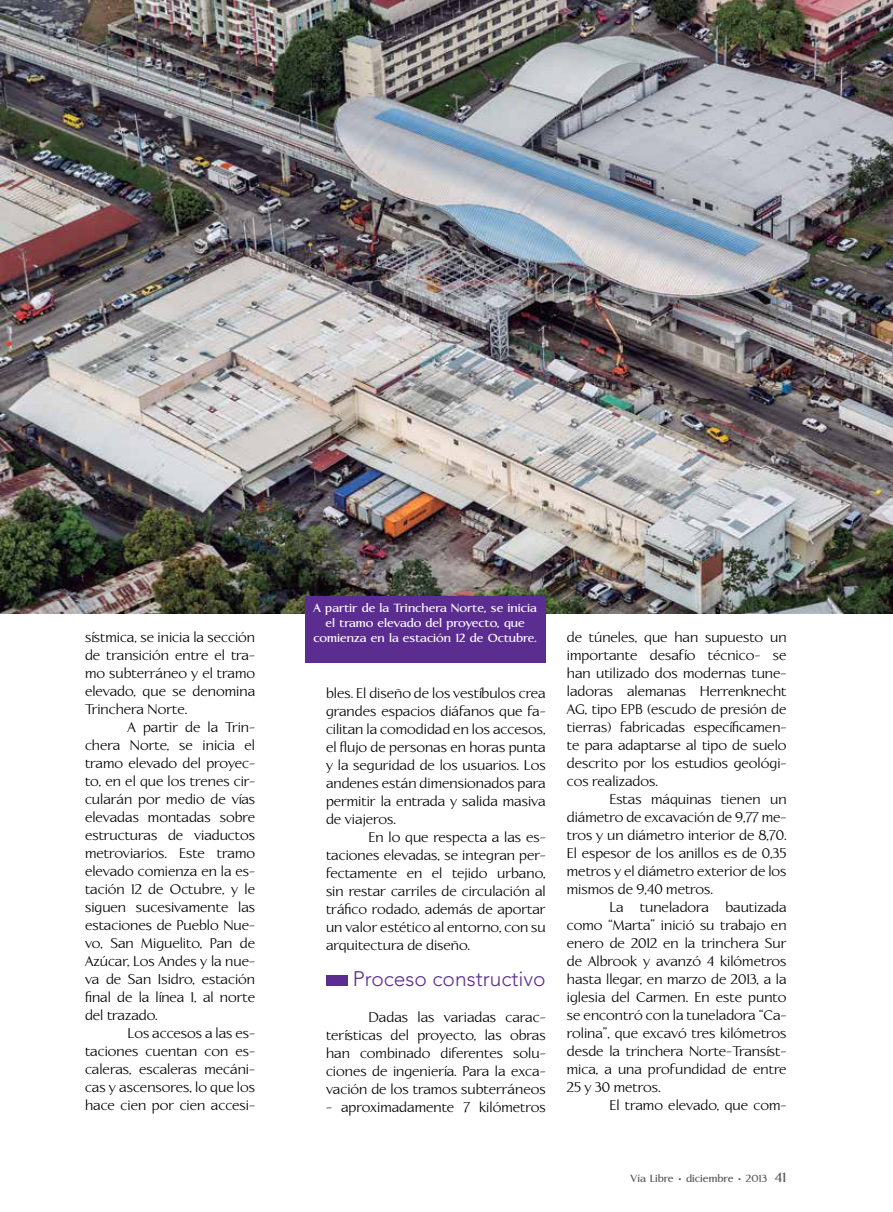
<style>
.page{position:relative;width:893px;height:1212px;background:#fff}
.page>*{position:absolute;margin:0;border:0;box-sizing:border-box;transform-origin:0 0}
.t1{font:300 21px "Avenir LT";color:#5c2d91}
.t2{font:14.25px/18px "Linotype Aperto";color:#000;text-align:justify}
.t3{font:700 12px/15px "Linotype Aperto";color:#fff;text-align:center}
.t4{font:700 10.5px "Linotype Aperto";color:#58595b}
.s1{font-size:13.5px}
</style>
<div class="page">
<div style="left:326px;top:976px;width:21px;height:10px;background:#5c2d91"></div>
<img style="left:0;top:0;width:893px;height:614px">
<div style="left:305px;top:596px;width:241px;height:66px;background:#5c2d91"></div>
<p class="t2" style="left:85px;top:628px;width:172px">sístmica, se inicia la sección de transición entre el tra&shy;mo subterráneo y el tramo elevado, que se denomina Trinchera Norte.</p>
<p class="t2" style="left:85px;top:718px;width:172px;text-indent:43px">A partir de la Trin&shy;chera Norte, se inicia el tramo elevado del proyec&shy;to, en el que los trenes cir&shy;cularán por medio de vías elevadas montadas sobre estructuras de viaductos metroviarios. Este tramo elevado comienza en la es&shy;tación 12 de Octubre, y le siguen sucesivamente las estaciones de Pueblo Nue&shy;vo, San Miguelito, Pan de Azúcar, Los Andes y la nue&shy;va de San Isidro, estación final de la línea 1, al norte del trazado.</p>
<p class="t2" style="left:85px;top:1024px;width:172px;text-indent:43px">Los accesos a las es&shy;taciones cuentan con es&shy;caleras, escaleras mecáni&shy;cas y ascensores, lo que los hace cien por cien accesi-</p>
<p class="t3" style="left:313px;top:601px;width:225px">A partir de la Trinchera Norte, se inicia el tramo elevado del proyecto, que comienza en la estación 12 de Octubre.</p>
<p class="t2" style="left:326px;top:684px;width:221px">bles. El diseño de los vestíbulos crea grandes espacios diáfanos que fa&shy;cilitan la comodidad en los accesos, el flujo de personas en horas punta y la seguridad de los usuarios. Los andenes están dimensionados para permitir la entrada y salida masiva de viajeros.</p>
<p class="t2" style="left:326px;top:828px;width:221px;text-indent:43px">En lo que respecta a las es&shy;taciones elevadas, se integran per&shy;fectamente en el tejido urbano, sin restar carriles de circulación al tráfico rodado, además de aportar un valor estético al entorno, con su arquitectura de diseño.</p>
<h1 class="t1" style="left:353px;top:966px;width:194px">Proceso constructivo</h1>
<p class="t2" style="left:326px;top:1008px;width:221px;text-indent:43px">Dadas las variadas carac&shy;terísticas del proyecto, las obras han combinado diferentes solu&shy;ciones de ingeniería. Para la exca&shy;vación de los tramos subterráneos</p>
<p class="t2" style="left:326px;top:1098px;width:221px">- aproximadamente 7 kilómetros</p>
<p class="t2" style="left:567px;top:629px;width:221px">de túneles, que han supuesto un importante desafío técnico- se han utilizado dos modernas tune&shy;ladoras alemanas Herrenknecht AG, tipo EPB (escudo de presión de tierras) fabricadas específicamen&shy;te para adaptarse al tipo de suelo descrito por los estudios geológi&shy;cos realizados.</p>
<p class="t2" style="left:567px;top:791px;width:221px;text-indent:43px">Estas máquinas tienen un diámetro de excavación de 9,77 me&shy;tros y un diámetro interior de 8,70.<br>El espesor de los anillos es de 0,35 metros y el diámetro exterior de los mismos de 9,40 metros.</p>
<p class="t2" style="left:567px;top:899px;width:221px;text-indent:43px">La tuneladora bautizada como “Marta” inició su trabajo en enero de 2012 en la trinchera Sur de Albrook y avanzó 4 kilómetros hasta llegar, en marzo de 2013, a la iglesia del Carmen. En este punto se encontró con la tuneladora “Ca&shy;rolina”, que excavó tres kilómetros desde la trinchera Norte-Transíst&shy;mica, a una profundidad de entre 25 y 30 metros.</p>
<p class="t2" style="left:609px;top:1096px;width:179px">El tramo elevado, que com-</p>
<p class="t4" style="left:631px;top:1172px;width:157px">Vía Libre • diciembre • 2013 <span class="s1">41</span></p>
</div>
